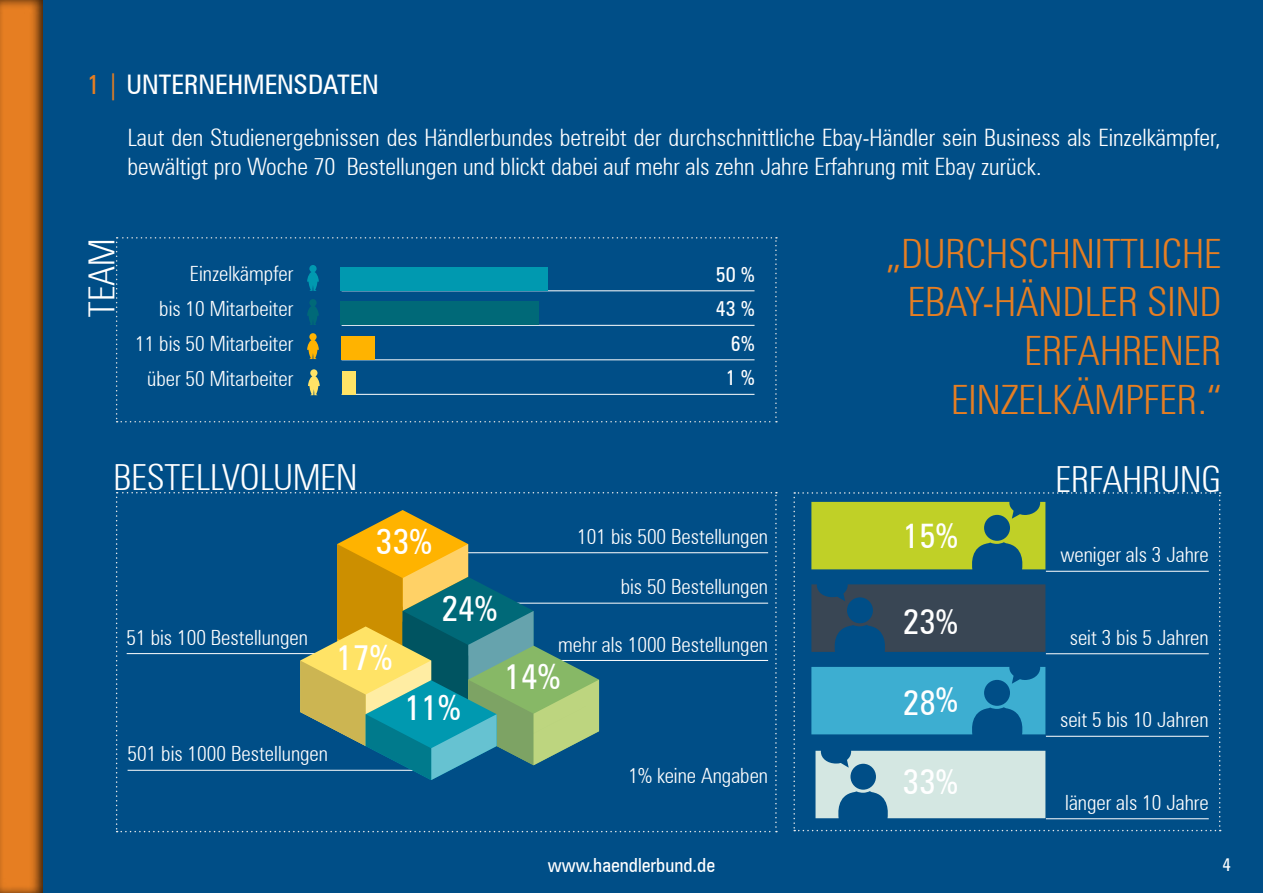
<style>
.page{position:relative;width:1263px;height:893px;background:#fff}
.page>*{position:absolute;margin:0;border:0;box-sizing:border-box;transform-origin:0 0}
.t1{font:300 condensed 40.5px/48.6px "Zurich BT";color:#e67e22;text-align:right}
.t2{font:300 condensed 36px "Zurich BT";color:#fff}
.t3{font:condensed 35.1px "Zurich BT";color:#fff}
.t4{font:condensed 34.5px "Zurich BT";color:#fff}
.t5{font:condensed 27px "Zurich BT";color:#fff}
.t6{font:300 condensed 24px/28.8px "Zurich BT";color:#fff}
.t7{font:300 condensed 21px/35.1px "Zurich BT";color:#fff;text-align:right}
.t8{font:condensed 21px/34.5px "Zurich BT";color:#fff;text-align:right}
.t9{font:condensed 19.5px "Zurich BT";color:#fff}
.t10{font:condensed 18px "Zurich BT";color:#fff}
.s1{color:#e67e22}
</style>
<div class="page">
<div style="left:20px;top:0;width:1243px;height:893px;background:#004e87"></div>
<div style="left:0;top:0;width:56px;height:893px;background:#000;opacity:.75"></div>
<svg style="left:116px;top:237px;width:661px;height:185px"></svg>
<svg style="left:793px;top:492px;width:428px;height:339px"></svg>
<svg style="left:116px;top:492px;width:661px;height:340px"></svg>
<p class="t5" style="left:87px;top:68px;width:293px"><span class="s1">1 |</span> UNTERNEHMENSDATEN</p>
<p class="t6" style="left:128px;top:123px;width:1094px">Laut den Studienergebnissen des Händlerbundes betreibt der durchschnittliche Ebay-Händler sein Business als Einzelkämpfer, bewältigt pro Woche 70 Bestellungen und blickt dabei auf mehr als zehn Jahre Erfahrung mit Ebay zurück.</p>
<h2 class="t2" style="left:80px;top:317px;width:80px;rotate:-90deg">TEAM</h2>
<p class="t7" style="left:135px;top:256px;width:160px">Einzelkämpfer<br>bis 10 Mitarbeiter<br>11 bis 50 Mitarbeiter über 50 Mitarbeiter</p>
<p class="t8" style="left:716px;top:257px;width:40px">50 %<br>43 %<br>6%<br>1 %</p>
<h1 class="t1" style="left:887px;top:229px;width:336px">„DURCHSCHNITTLICHE<br>EBAY-HÄNDLER SIND<br>ERFAHRENER<br>EINZELKÄMPFER.“</h1>
<h2 class="t2" style="left:114px;top:456px;width:245px">BESTELLVOLUMEN</h2>
<p class="t7" style="left:127px;top:619px;width:183px">51 bis 100 Bestellungen</p>
<p class="t7" style="left:128px;top:736px;width:202px">501 bis 1000 Bestellungen</p>
<h3 class="t3" style="left:376px;top:520px;width:58px">33%</h3>
<h3 class="t3" style="left:336px;top:636px;width:58px">17%</h3>
<h3 class="t3" style="left:441px;top:587px;width:58px">24%</h3>
<h3 class="t3" style="left:404px;top:686px;width:58px">11%</h3>
<p class="t7" style="left:577px;top:519px;width:192px">101 bis 500 Bestellungen</p>
<p class="t7" style="left:621px;top:569px;width:149px">bis 50 Bestellungen</p>
<p class="t7" style="left:558px;top:626px;width:211px">mehr als 1000 Bestellungen</p>
<h3 class="t3" style="left:504px;top:655px;width:58px">14%</h3>
<p class="t7" style="left:629px;top:757px;width:141px">1% keine Angaben</p>
<h3 class="t4" style="left:903px;top:515px;width:57px">15%</h3>
<h3 class="t4" style="left:903px;top:601px;width:57px">23%</h3>
<h3 class="t4" style="left:903px;top:682px;width:57px">28%</h3>
<h3 class="t4" style="left:903px;top:761px;width:57px">33%</h3>
<h2 class="t2" style="left:1055px;top:457px;width:167px">ERFAHRUNG</h2>
<p class="t7" style="left:1060px;top:537px;width:150px">weniger als 3 Jahre</p>
<p class="t7" style="left:1070px;top:620px;width:141px">seit 3 bis 5 Jahren</p>
<p class="t7" style="left:1060px;top:702px;width:150px">seit 5 bis 10 Jahren</p>
<p class="t7" style="left:1065px;top:785px;width:145px">länger als 10 Jahre</p>
<p class="t9" style="left:548px;top:853px;width:169px">www.haendlerbund.de</p>
<p class="t10" style="left:1222px;top:854px;width:10px">4</p>
</div>
